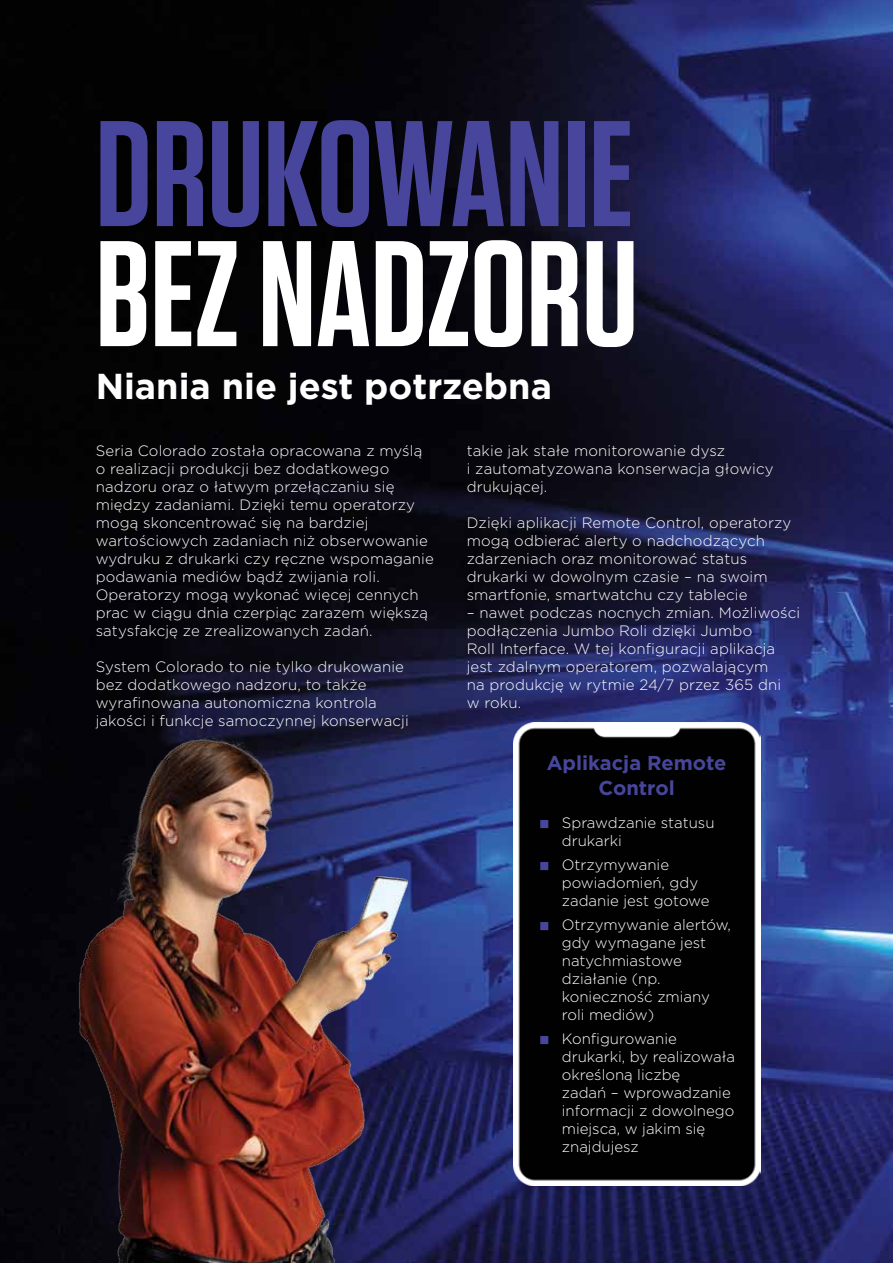
<style>
.page{position:relative;width:893px;height:1263px;background:#fff}
.page>*{position:absolute;margin:0;border:0;box-sizing:border-box;transform-origin:0 0}
.t1{font:600 150px "Tungsten";color:#48469c}
.t2{font:600 150px "Tungsten";color:#fff}
.t3{font:700 36px "Gotham";color:#fff}
.t4{font:700 20.1px/24.2px "Gotham";color:#48469c;text-align:center}
.t5{font:300 15px/18px "Gotham";letter-spacing:.01em;color:#fff}
</style>
<div class="page">
<img style="left:0;top:0;width:893px;height:1263px">
<img style="left:513px;top:723px;width:248px;height:463px">
<img style="left:22px;top:706px;width:440px;height:557px">
<div style="left:540px;top:820px;width:8px;height:8px;background:#48469c;border:2px solid #48469c"></div>
<div style="left:540px;top:862px;width:8px;height:8px;background:#48469c;border:2px solid #48469c"></div>
<div style="left:540px;top:922px;width:8px;height:8px;background:#48469c;border:2px solid #48469c"></div>
<div style="left:540px;top:1036px;width:8px;height:8px;background:#48469c;border:2px solid #48469c"></div>
<h1 class="t1" style="left:96px;top:95px;width:401px">DRUKOWANIE</h1>
<h1 class="t2" style="left:96px;top:215px;width:217px">BEZ NADZORU</h1>
<h2 class="t3" style="left:96px;top:362px;width:458px">Niania nie jest potrzebna</h2>
<p class="t5" style="left:96px;top:442px;width:340px">Seria Colorado została opracowana z myślą o realizacji produkcji bez dodatkowego nadzoru oraz o łatwym przełączaniu się między zadaniami. Dzięki temu operatorzy mogą skoncentrować się na bardziej wartościowych zadaniach niż obserwowanie wydruku z drukarki czy ręczne wspomaganie podawania mediów bądź zwijania roli.<br>Operatorzy mogą wykonać więcej cennych prac w ciągu dnia czerpiąc zarazem większą satysfakcję ze zrealizowanych zadań.</p>
<p class="t5" style="left:96px;top:658px;width:315px">System Colorado to nie tylko drukowanie bez dodatkowego nadzoru, to także wyrafinowana autonomiczna kontrola jakości i funkcje samoczynnej konserwacji</p>
<p class="t5" style="left:467px;top:442px;width:308px">takie jak stałe monitorowanie dysz<br>i zautomatyzowana konserwacja głowicy drukującej.</p>
<p class="t5" style="left:467px;top:514px;width:326px">Dzięki aplikacji Remote Control, operatorzy mogą odbierać alerty o nadchodzących zdarzeniach oraz monitorować status drukarki w dowolnym czasie – na swoim smartfonie, smartwatchu czy tablecie</p>
<p class="t5" style="left:467px;top:604px;width:335px">– nawet podczas nocnych zmian. Możliwości podłączenia Jumbo Roli dzięki Jumbo<br>Roll Interface. W tej konfiguracji aplikacja jest zdalnym operatorem, pozwalającym<br>na produkcję w rytmie 24/7 przez 365 dni<br>w roku.</p>
<h3 class="t4" style="left:547px;top:751px;width:181px">Aplikacja Remote<br>Control</h3>
<p class="t5" style="left:562px;top:813px;width:154px">Sprawdzanie statusu drukarki</p>
<p class="t5" style="left:562px;top:855px;width:149px">Otrzymywanie powiadomień, gdy zadanie jest gotowe</p>
<p class="t5" style="left:562px;top:915px;width:171px">Otrzymywanie alertów, gdy wymagane jest natychmiastowe działanie (np. konieczność zmiany roli mediów)</p>
<p class="t5" style="left:562px;top:1029px;width:175px">Konfigurowanie drukarki, by realizowała określoną liczbę<br>zadań – wprowadzanie informacji z dowolnego miejsca, w jakim się znajdujesz</p>
</div>
